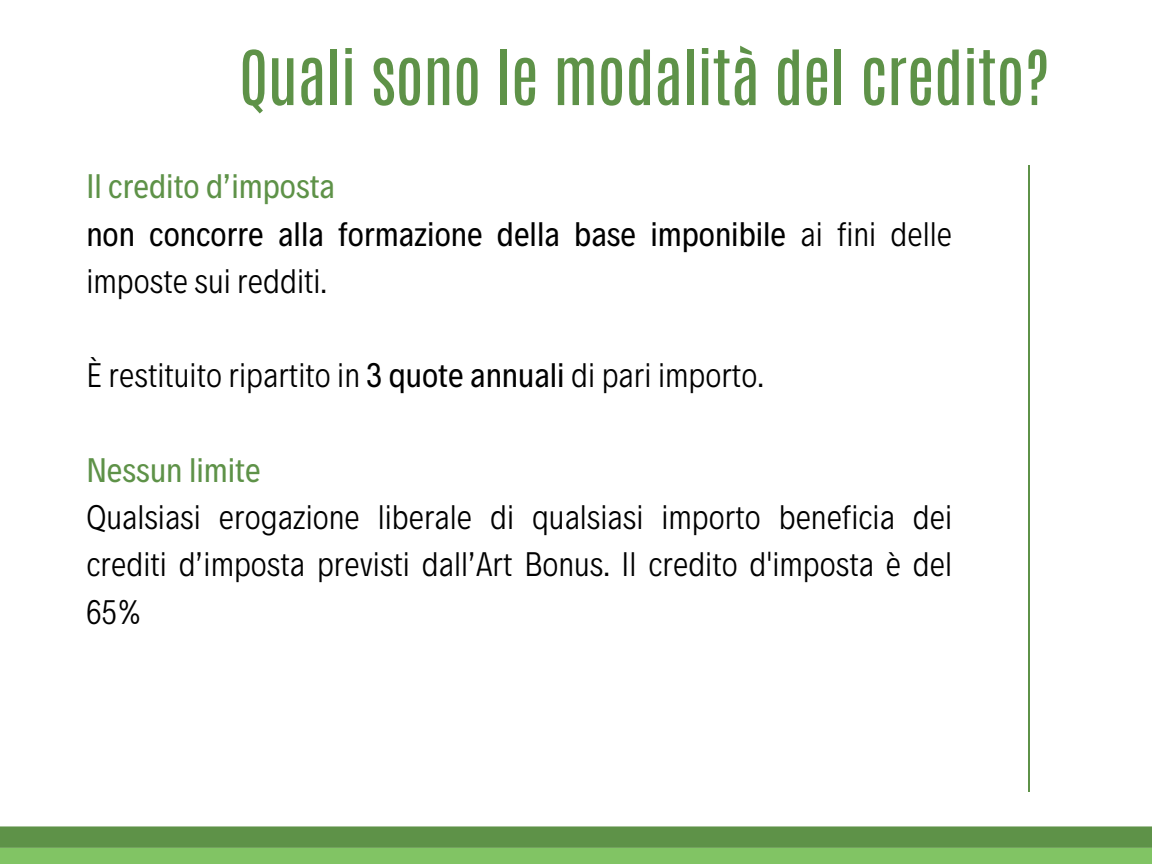
<style>
.page{position:relative;width:1152px;height:864px;background:#fff}
.page>*{position:absolute;margin:0;border:0;box-sizing:border-box;transform-origin:0 0}
.t1{font:64.05px "Antonio";letter-spacing:-.01em;color:#5e9248}
.t2{font:300 34.5px/47.2px "Decalotype";color:#000;text-align:justify}
.t3{font:34.5px/47.2px "Decalotype";color:#000}
.t4{font:34.5px "Decalotype";color:#5e9248}
.s1{font-weight:300}
.s2{font-weight:400}
</style>
<div class="page">
<hr style="left:1028px;top:165px;width:1px;height:626px;background:#5e9248">
<div style="left:0;top:848px;width:1152px;height:16px;background:#81c464"></div>
<svg style="left:0;top:826px;width:1152px;height:22px;background:#62944c"></svg>
<p class="t1" style="left:239px;top:32px;width:812px">Quali sono le modalità del credito?</p>
<p class="t4" style="left:86px;top:164px;width:250px">Il credito d’imposta</p>
<p class="t3" style="left:86px;top:208px;width:867px">non concorre alla formazione della base imponibile <span class="s1">ai fini delle imposte sui redditi.</span></p>
<p class="t2" style="left:86px;top:350px;width:679px">È restituito ripartito in <span class="s2">3 quote annuali</span> di pari importo.</p>
<p class="t4" style="left:86px;top:447px;width:176px">Nessun limite</p>
<p class="t2" style="left:86px;top:491px;width:867px">Qualsiasi erogazione liberale di qualsiasi importo beneficia dei crediti d’imposta previsti dall’Art Bonus. Il credito d'imposta è del 65%</p>
</div>
